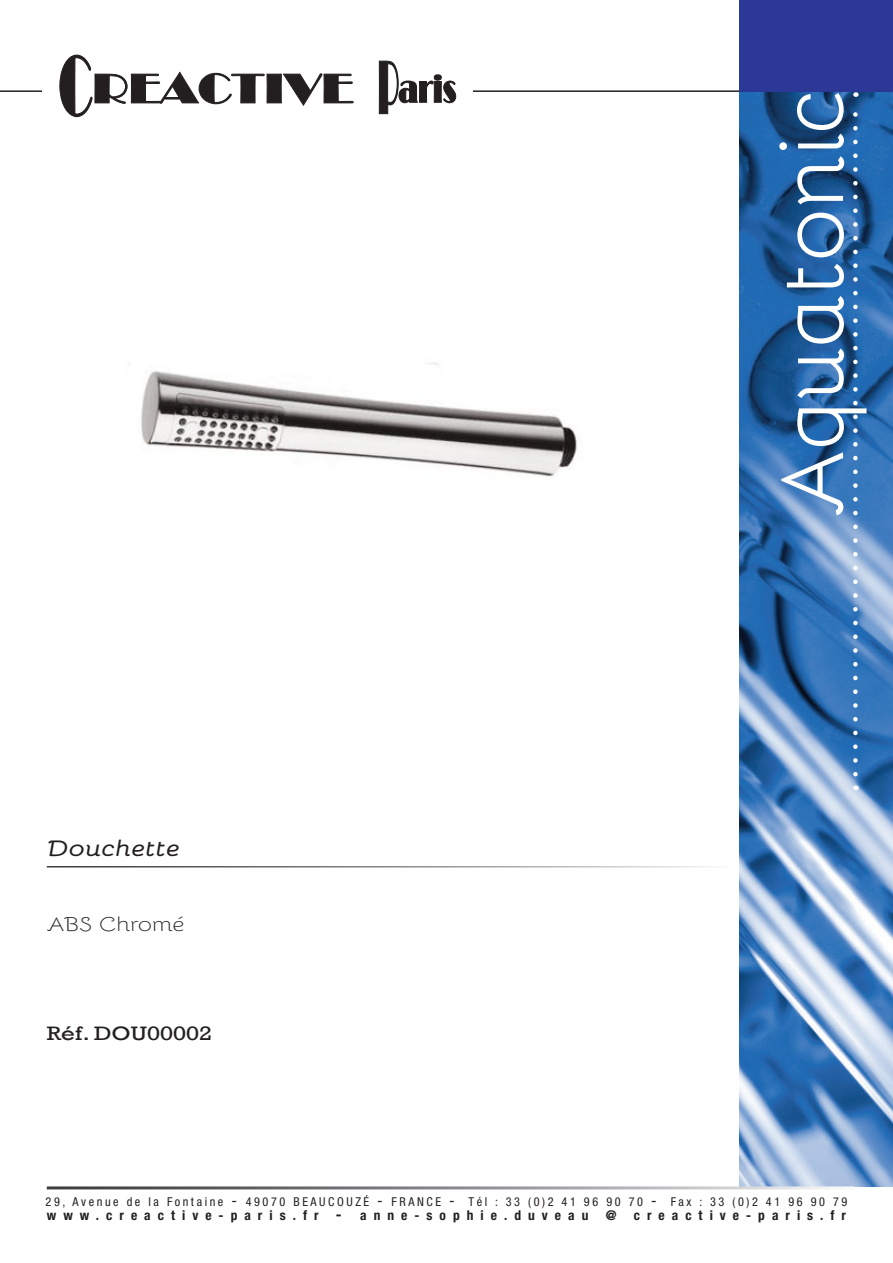
<style>
.page{position:relative;width:893px;height:1263px;background:#fff}
.page>*{position:absolute;margin:0;border:0;box-sizing:border-box;transform-origin:0 0}
.t1{font:90px "Bellota";letter-spacing:-.015em;color:#fff}
.t2{font:italic 700 22.35px "Bellota";letter-spacing:-.005em;color:#231f20;scale:1.2 1}
.t3{font:19.95px "Rockwell";color:#231f20;scale:1.2 1}
.t4{font:300 19.95px "Bellota";letter-spacing:-.025em;color:#231f20;scale:1.2 1}
.t5{font:700 condensed 13.5px "Helvetica Neue";letter-spacing:.52em;color:#231f20}
.t6{font:condensed 12.15px "Helvetica Neue";letter-spacing:.21em;color:#231f20}
.s1{font-size:15.9px}
</style>
<div class="page">
<img style="left:740px;top:91px;width:153px;height:1095px">
<hr style="left:0;top:90px;width:740px;height:2px;background:#231f20">
<div style="left:43px;top:29px;width:430px;height:119px;background:#fff"></div>
<svg style="left:59px;top:54px;width:295px;height:64px"></svg>
<svg style="left:378px;top:60px;width:79px;height:55px"></svg>
<img style="left:141px;top:363px;width:436px;height:114px">
<div style="left:740px;top:0;width:153px;height:91px;background:#2b3895"></div>
<svg style="left:853px;top:92px;width:5px;height:682px;background:#6391c2"></svg>
<p class="t2" style="left:47px;top:831px;width:113px">Douchette</p>
<p class="t4" style="left:47px;top:908px;width:117px">ABS Chromé</p>
<p class="t3" style="left:47px;top:1021px;width:139px">Réf. DOU00002</p>
<p class="t1" style="left:742px;top:517px;width:431px;rotate:-90deg">Aquatonic</p>
<p class="t6" style="left:46px;top:1194px;width:803px">29, Avenue de la Fontaine <span class="s1">-</span> 49070 beaucouzé <span class="s1">-</span> FRANCE <span class="s1">-</span> Tél : 33 (0)2 41 96 90 70 <span class="s1">-</span> Fax : 33 (0)2 41 96 90 79</p>
<p class="t5" style="left:47px;top:1207px;width:543px">www.creactive-paris.fr <span class="s1">-</span> anne-sophie.duveau</p>
<p class="t5" style="left:606px;top:1207px;width:12px">@</p>
<p class="t5" style="left:634px;top:1207px;width:214px">creactive-paris.fr</p>
</div>
